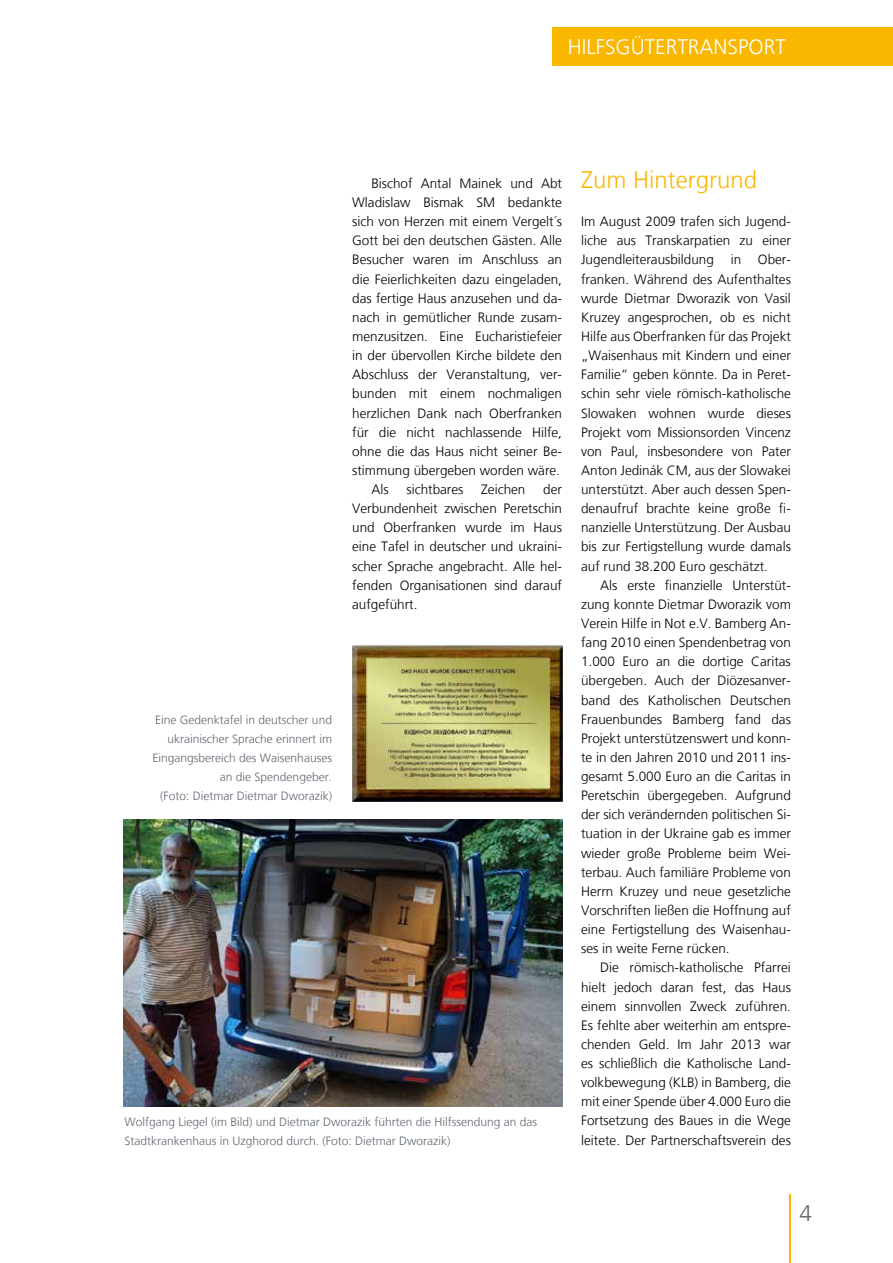
<style>
.page{position:relative;width:893px;height:1263px;background:#fff}
.page>*{position:absolute;margin:0;border:0;box-sizing:border-box;transform-origin:0 0}
.t1{font:300 24px "Frutiger LT";color:#fab700}
.t2{font:300 22.5px "Frutiger LT";color:#616871}
.t3{font:300 21px "Frutiger LT";color:#fff}
.t4{font:300 13.5px/19.2px "Frutiger LT";color:#000;text-align:justify}
.t5{font:300 12px/19.2px "Frutiger LT";color:#616871;text-align:right}
</style>
<div class="page">
<hr style="left:789px;top:1195px;width:2px;height:68px;background:#fab700">
<img style="left:352px;top:645px;width:210px;height:156px">
<img style="left:123px;top:819px;width:439px;height:287px">
<div style="left:553px;top:28px;width:340px;height:38px;background:#fab700"></div>
<h3 class="t3" style="left:568px;top:35px;width:220px">HILFSGÜTERTRANSPORT</h3>
<p class="t4" style="left:371px;top:174px;width:192px">Bischof Antal Mainek und Abt</p>
<p class="t4" style="left:352px;top:193px;width:211px">Wladislaw Bismak SM bedankte</p>
<p class="t4" style="left:352px;top:212px;width:211px">sich von Herzen mit einem Vergelt´s</p>
<p class="t4" style="left:352px;top:231px;width:211px">Gott bei den deutschen Gästen. Alle</p>
<p class="t4" style="left:352px;top:250px;width:211px">Besucher waren im Anschluss an</p>
<p class="t4" style="left:352px;top:270px;width:211px">die Feierlichkeiten dazu eingeladen,</p>
<p class="t4" style="left:352px;top:289px;width:211px">das fertige Haus anzusehen und da-</p>
<p class="t4" style="left:352px;top:308px;width:211px">nach in gemütlicher Runde zusam-</p>
<p class="t4" style="left:352px;top:327px;width:211px">menzusitzen. Eine Eucharistiefeier</p>
<p class="t4" style="left:352px;top:346px;width:211px">in der übervollen Kirche bildete den</p>
<p class="t4" style="left:352px;top:365px;width:211px">Abschluss der Veranstaltung, ver-</p>
<p class="t4" style="left:352px;top:384px;width:211px">bunden mit einem nochmaligen</p>
<p class="t4" style="left:352px;top:403px;width:211px">herzlichen Dank nach Oberfranken</p>
<p class="t4" style="left:352px;top:423px;width:211px">für die nicht nachlassende Hilfe,</p>
<p class="t4" style="left:352px;top:442px;width:211px">ohne die das Haus nicht seiner Be-</p>
<p class="t4" style="left:352px;top:461px;width:209px">stimmung übergeben worden wäre.</p>
<p class="t4" style="left:371px;top:480px;width:19px">Als</p>
<p class="t4" style="left:406px;top:480px;width:58px">sichtbares</p>
<p class="t4" style="left:481px;top:480px;width:46px">Zeichen</p>
<p class="t4" style="left:352px;top:480px;width:211px;text-indent:191px">der Verbundenheit zwischen Peretschin und Oberfranken wurde im Haus eine Tafel in deutscher und ukraini&shy;scher Sprache angebracht. Alle hel&shy;fenden Organisationen sind darauf aufgeführt.</p>
<p class="t5" style="left:153px;top:710px;width:181px">Eine Gedenktafel in deutscher und ukrainischer Sprache erinnert im<br>Eingangsbereich des Waisenhauses an die Spendengeber.<br>(Foto: Dietmar Dietmar Dworazik)</p>
<p class="t5" style="left:124px;top:1112px;width:414px;text-align:left">Wolfgang Liegel (im Bild) und Dietmar Dworazik führten die Hilfssendung an das<br>Stadtkrankenhaus in Uzghorod durch. (Foto: Dietmar Dworazik)</p>
<h1 class="t1" style="left:581px;top:166px;width:178px">Zum Hintergrund</h1>
<p class="t4" style="left:581px;top:212px;width:211px">Im August 2009 trafen sich Jugend&shy;liche aus Transkarpatien zu einer Jugendleiterausbildung in Ober&shy;franken. Während des Aufenthaltes wurde Dietmar Dworazik von Vasil Kruzey angesprochen, ob es nicht Hilfe aus Oberfranken für das Projekt „Waisenhaus mit Kindern und einer Familie“ geben könnte. Da in Peret&shy;schin sehr viele römisch-katholische Slowaken wohnen wurde dieses Projekt vom Missionsorden Vincenz von Paul, insbesondere von Pater Anton Jedinák CM, aus der Slowakei unterstützt. Aber auch dessen Spen&shy;denaufruf brachte keine große fi&shy;nanzielle Unterstützung. Der Ausbau bis zur Fertigstellung wurde damals auf rund 38.200 Euro geschätzt.</p>
<p class="t4" style="left:581px;top:576px;width:211px;text-indent:19px">Als erste finanzielle Unterstüt&shy;zung konnte Dietmar Dworazik vom Verein Hilfe in Not e.V. Bamberg An&shy;fang 2010 einen Spendenbetrag von 1.000 Euro an die dortige Caritas übergeben. Auch der Diözesanver&shy;band des Katholischen Deutschen Frauenbundes Bamberg fand das Projekt unterstützenswert und konn&shy;te in den Jahren 2010 und 2011 ins&shy;gesamt 5.000 Euro an die Caritas in Peretschin übergegeben. Aufgrund der sich verändernden politischen Si&shy;tuation in der Ukraine gab es immer wieder große Probleme beim Wei&shy;terbau. Auch familiäre Probleme von Herrn Kruzey und neue gesetzliche Vorschriften ließen die Hoffnung auf eine Fertigstellung des Waisenhau&shy;ses in weite Ferne rücken.</p>
<p class="t4" style="left:581px;top:958px;width:211px;text-indent:19px">Die römisch-katholische Pfarrei hielt jedoch daran fest, das Haus einem sinnvollen Zweck zuführen.<br>Es fehlte aber weiterhin am entspre&shy;chenden Geld. Im Jahr 2013 war es schließlich die Katholische Land&shy;volkbewegung (KLB) in Bamberg, die mit einer Spende über 4.000 Euro die Fortsetzung des Baues in die Wege leitete. Der Partnerschaftsverein des</p>
<h2 class="t2" style="left:799px;top:1201px;width:14px">4</h2>
</div>
